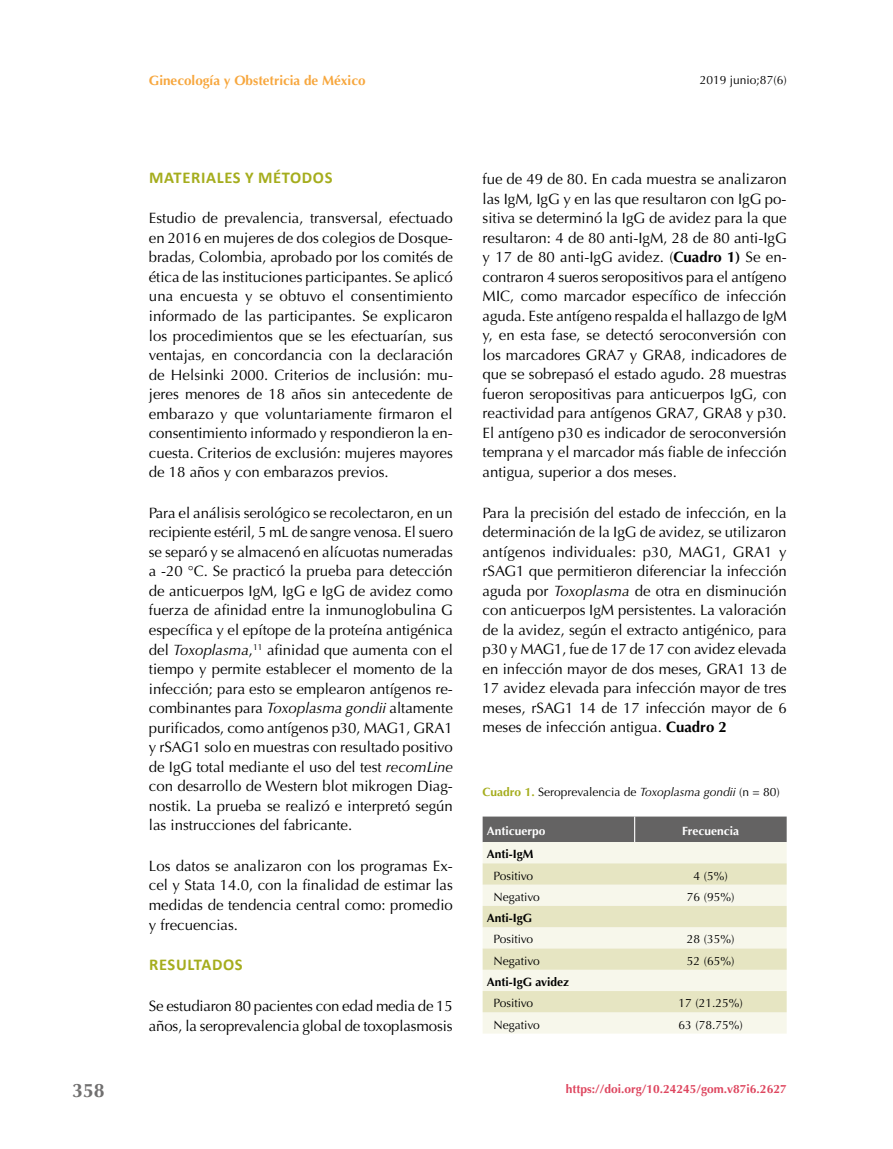
<style>
.page{position:relative;width:893px;height:1149px;background:#fff}
.page>*{position:absolute;margin:0;border:0;box-sizing:border-box;transform-origin:0 0}
.t1{font:700 19.5px "Optima";color:#706f6f}
.t2{font:700 16.5px "Calibri";letter-spacing:.04em;color:#a5ad1d}
.t3{font:15px/19.5px "Optima";color:#000;text-align:justify}
.t4{font:700 13.5px "Optima";color:#f7a73e}
.t5{font:12px "Optima";color:#000}
.t6{font:700 12px "Optima";color:#de465f}
.t7{font:700 12px "Optima";color:#000}
.t8{font:700 12px "Optima";color:#fff}
.s1{font-style:italic}
.s2{font-weight:700}
.s3{font-weight:700;color:#a5ad1d}
</style>
<div class="page">
<div style="left:483px;top:841px;width:304px;height:192px;background:#f7f7eb"></div>
<svg style="left:483px;top:863px;width:304px;height:148px;fill:#e6e5c2"></svg>
<div style="left:483px;top:816px;width:304px;height:25px;background:#646363"></div>
<h1 class="t1" style="left:72px;top:1079px;width:34px">358</h1>
<p class="t4" style="left:149px;top:73px;width:218px">Ginecología y Obstetricia de México</p>
<p class="t5" style="left:700px;top:73px;width:88px">2019 junio;87(6)</p>
<p class="t2" style="left:149px;top:166px;width:185px">MATERIALES Y MÉTODOS</p>
<p class="t3" style="left:149px;top:209px;width:306px">Estudio de prevalencia, transversal, efectuado en 2016 en mujeres de dos colegios de Dosque&shy;bradas, Colombia, aprobado por los comités de ética de las instituciones participantes. Se aplicó una encuesta y se obtuvo el consentimiento informado de las participantes. Se explicaron los procedimientos que se les efectuarían, sus ventajas, en concordancia con la declaración de Helsinki 2000. Criterios de inclusión: mu&shy;jeres menores de 18 años sin antecedente de embarazo y que voluntariamente firmaron el consentimiento informado y respondieron la en&shy;cuesta. Criterios de exclusión: mujeres mayores de 18 años y con embarazos previos.</p>
<p class="t3" style="left:149px;top:503px;width:306px">Para el análisis serológico se recolectaron, en un recipiente estéril, 5 mL de sangre venosa. El suero se separó y se almacenó en alícuotas numeradas a -20 °C. Se practicó la prueba para detección de anticuerpos IgM, IgG e IgG de avidez como fuerza de afinidad entre la inmunoglobulina G específica y el epítope de la proteína antigénica del <span class="s1">Toxoplasma</span>,<sup>11</sup> afinidad que aumenta con el tiempo y permite establecer el momento de la infección; para esto se emplearon antígenos re&shy;combinantes para <span class="s1">Toxoplasma gondii</span> altamente purificados, como antígenos p30, MAG1, GRA1 y rSAG1 solo en muestras con resultado positivo de IgG total mediante el uso del test <span class="s1">recomLine </span>con desarrollo de Western blot mikrogen Diag&shy;nostik. La prueba se realizó e interpretó según las instrucciones del fabricante.</p>
<p class="t3" style="left:149px;top:856px;width:306px">Los datos se analizaron con los programas Ex&shy;cel y Stata 14.0, con la finalidad de estimar las medidas de tendencia central como: promedio y frecuencias.</p>
<p class="t2" style="left:149px;top:953px;width:95px">RESULTADOS</p>
<p class="t3" style="left:149px;top:996px;width:305px">Se estudiaron 80 pacientes con edad media de 15 años, la seroprevalencia global de toxoplasmosis</p>
<p class="t3" style="left:483px;top:169px;width:306px">fue de 49 de 80. En cada muestra se analizaron las IgM, IgG y en las que resultaron con IgG po&shy;sitiva se determinó la IgG de avidez para la que resultaron: 4 de 80 anti-IgM, 28 de 80 anti-IgG y 17 de 80 anti-IgG avidez. (<span class="s2">Cuadro 1)</span> Se en&shy;contraron 4 sueros seropositivos para el antígeno MIC, como marcador específico de infección aguda. Este antígeno respalda el hallazgo de IgM y, en esta fase, se detectó seroconversión con los marcadores GRA7 y GRA8, indicadores de que se sobrepasó el estado agudo. 28 muestras fueron seropositivas para anticuerpos IgG, con reactividad para antígenos GRA7, GRA8 y p30.<br>El antígeno p30 es indicador de seroconversión temprana y el marcador más fiable de infección antigua, superior a dos meses.</p>
<p class="t3" style="left:483px;top:502px;width:306px">Para la precisión del estado de infección, en la determinación de la IgG de avidez, se utilizaron antígenos individuales: p30, MAG1, GRA1 y rSAG1 que permitieron diferenciar la infección aguda por <span class="s1">Toxoplasma</span> de otra en disminución con anticuerpos IgM persistentes. La valoración de la avidez, según el extracto antigénico, para p30 y MAG1, fue de 17 de 17 con avidez elevada en infección mayor de dos meses, GRA1 13 de 17 avidez elevada para infección mayor de tres meses, rSAG1 14 de 17 infección mayor de 6 meses de infección antigua. <span class="s2">Cuadro 2</span></p>
<p class="t5" style="left:483px;top:784px;width:299px"><span class="s3">Cuadro 1.</span> Seroprevalencia de <span class="s1">Toxoplasma gondii</span> (n = 80)</p>
<p class="t8" style="left:487px;top:823px;width:60px">Anticuerpo</p>
<p class="t8" style="left:682px;top:823px;width:58px">Frecuencia</p>
<p class="t7" style="left:487px;top:846px;width:48px">Anti-IgM</p>
<p class="t5" style="left:494px;top:868px;width:41px">Positivo</p>
<p class="t5" style="left:694px;top:868px;width:36px">4 (5%)</p>
<p class="t5" style="left:494px;top:889px;width:48px">Negativo</p>
<p class="t5" style="left:687px;top:889px;width:49px">76 (95%)</p>
<p class="t7" style="left:487px;top:910px;width:47px">Anti-IgG</p>
<p class="t5" style="left:494px;top:932px;width:41px">Positivo</p>
<p class="t5" style="left:687px;top:932px;width:49px">28 (35%)</p>
<p class="t5" style="left:494px;top:953px;width:48px">Negativo</p>
<p class="t5" style="left:687px;top:953px;width:49px">52 (65%)</p>
<p class="t7" style="left:487px;top:974px;width:84px">Anti-IgG avidez</p>
<p class="t5" style="left:494px;top:995px;width:41px">Positivo</p>
<p class="t5" style="left:679px;top:995px;width:66px">17 (21.25%)</p>
<p class="t5" style="left:494px;top:1017px;width:48px">Negativo</p>
<p class="t5" style="left:679px;top:1017px;width:66px">63 (78.75%)</p>
<p class="t6" style="left:566px;top:1081px;width:222px">https://doi.org/10.24245/gom.v87i6.2627</p>
</div>
